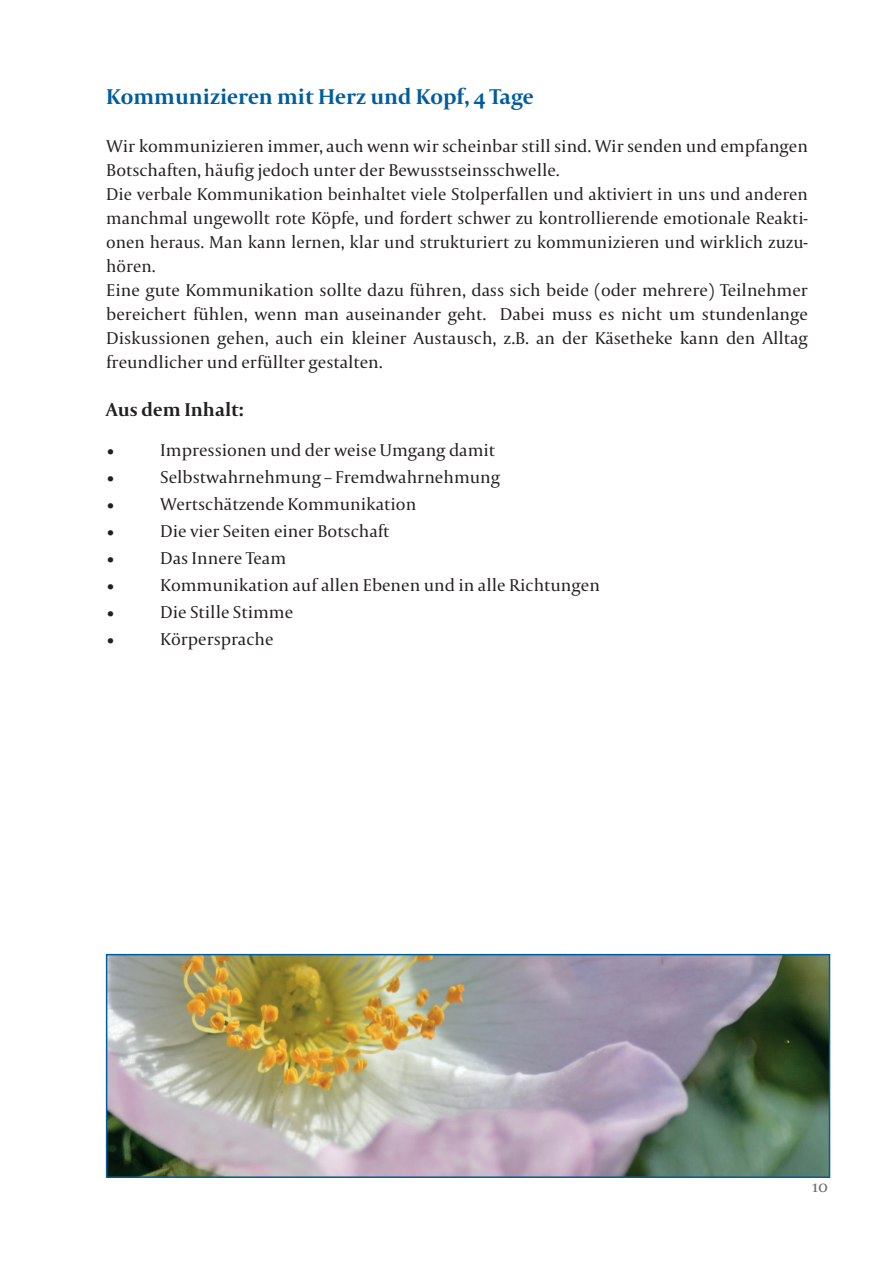
<style>
.page{position:relative;width:893px;height:1263px;background:#fff}
.page>*{position:absolute;margin:0;border:0;box-sizing:border-box;transform-origin:0 0}
.t1{font:700 22.5px "Capitolium 2";color:#005d9c}
.t2{font:700 19.5px "Capitolium 2";color:#231f20}
.t3{font:18px/24px "Capitolium 2";color:#231f20}
.t4{font:18px "Capitolium 2";color:#6c6d70}
</style>
<div class="page">
<img style="left:109px;top:957px;width:718px;height:218px">
<div style="left:106px;top:954px;width:724px;height:224px;border:2px solid #005d9c"></div>
<p class="t1" style="left:106px;top:81px;width:429px">Kommunizieren mit Herz und Kopf, 4 Tage</p>
<p class="t3" style="left:106px;top:133px;width:703px">Wir kommunizieren immer, auch wenn wir scheinbar still sind. Wir senden und empfangen Botschaften, häufig jedoch unter der Bewusstseinsschwelle.<br>Die verbale Kommunikation beinhaltet viele Stolperfallen und aktiviert in uns und anderen manchmal ungewollt rote Köpfe, und fordert schwer zu kontrollierende emotionale Reakti&shy;onen heraus. Man kann lernen, klar und strukturiert zu kommunizieren und wirklich zuzu&shy;hören.<br>Eine gute Kommunikation sollte dazu führen, dass sich beide (oder mehrere) Teilnehmer bereichert fühlen, wenn man auseinander geht. Dabei muss es nicht um stundenlange Diskussionen gehen, auch ein kleiner Austausch, z.B. an der Käsetheke kann den Alltag freundlicher und erfüllter gestalten.</p>
<p class="t2" style="left:106px;top:396px;width:139px">Aus dem Inhalt:</p>
<p class="t3" style="left:106px;top:438px;width:10px">•</p>
<p class="t3" style="left:160px;top:438px;width:336px">Impressionen und der weise Umgang damit</p>
<p class="t3" style="left:106px;top:465px;width:10px">•</p>
<p class="t3" style="left:160px;top:465px;width:341px">Selbstwahrnehmung – Fremdwahrnehmung</p>
<p class="t3" style="left:106px;top:492px;width:10px">•</p>
<p class="t3" style="left:160px;top:492px;width:258px">Wertschätzende Kommunikation</p>
<p class="t3" style="left:106px;top:519px;width:10px">•</p>
<p class="t3" style="left:160px;top:519px;width:231px">Die vier Seiten einer Botschaft</p>
<p class="t3" style="left:106px;top:546px;width:10px">•</p>
<p class="t3" style="left:160px;top:546px;width:127px">Das Innere Team</p>
<p class="t3" style="left:106px;top:573px;width:10px">•</p>
<p class="t3" style="left:160px;top:573px;width:441px">Kommunikation auf allen Ebenen und in alle Richtungen</p>
<p class="t3" style="left:106px;top:600px;width:10px">•</p>
<p class="t3" style="left:160px;top:600px;width:134px">Die Stille Stimme</p>
<p class="t3" style="left:106px;top:627px;width:10px">•</p>
<p class="t3" style="left:160px;top:627px;width:115px">Körpersprache</p>
<p class="t4" style="left:812px;top:1174px;width:18px">10</p>
</div>
